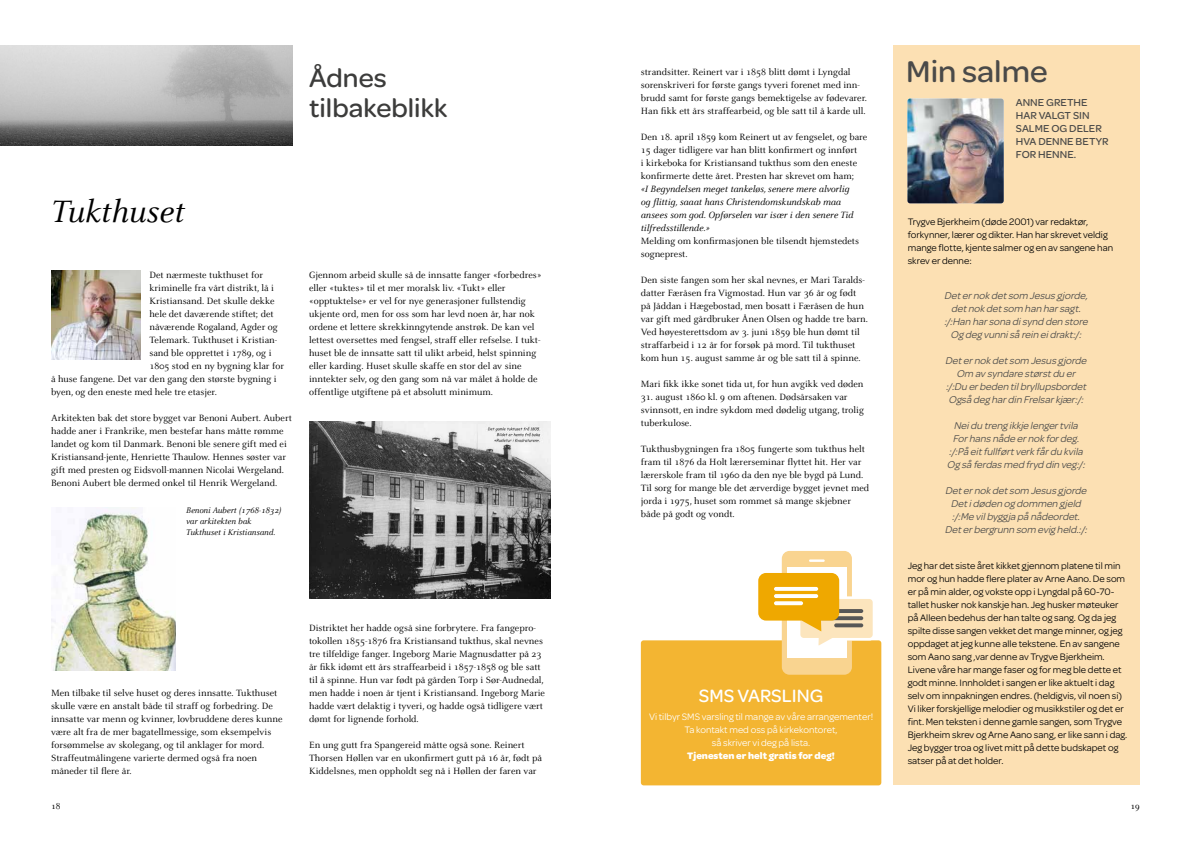
<style>
.page{position:relative;width:1191px;height:842px;background:#fff}
.page>*{position:absolute;margin:0;border:0;box-sizing:border-box;transform-origin:0 0}
.t1{font:italic 34px "Celeste";color:#000}
.t2{font:500 32px "Omnes";color:#4a4a49}
.t3{font:500 27.4px/30px "Omnes";color:#3c3c3b}
.t4{font:500 19px "Omnes";color:#fff}
.t5{font:500 10.8px/13px "Omnes";color:#4a4a49}
.t6{font:italic 10.5px/13px "Omnes";color:#4a4a49;text-align:center}
.t7{font:10px/13px "Celeste";color:#000}
.t8{font:10px/13px "Omnes";color:#000}
.t9{font:italic 10px/13px "Celeste";color:#000}
.t10{font:10px/13px "Omnes";color:#fff;text-align:center}
.t11{font:700 10px "Omnes";color:#fff}
.t12{font:9.5px "Celeste";color:#000}
.t13{font:italic 9px/11px "Celeste";color:#000}
</style>
<div class="page">
<img style="left:0;top:45px;width:292px;height:101px">
<img style="left:51px;top:270px;width:90px;height:89px">
<div style="left:893px;top:45px;width:247px;height:740px;background:#fce0b3"></div>
<img style="left:907px;top:99px;width:96px;height:104px">
<img style="left:51px;top:507px;width:125px;height:164px">
<img style="left:309px;top:421px;width:241px;height:177px">
<div style="left:641px;top:640px;width:240px;height:145px;background:#f3b532;border-radius:3px"></div>
<div style="left:782px;top:551px;width:70px;height:124px;background:#f9d490;border-radius:8px"></div>
<div style="left:787px;top:567px;width:59px;height:91px;background:#fff"></div>
<hr style="left:809px;top:559px;width:15px;height:3px;background:#fff">
<svg style="left:758px;top:573px;width:118px;height:79px"></svg>
<svg style="left:774px;top:587px;width:44px;height:4px"></svg>
<svg style="left:774px;top:594px;width:44px;height:4px"></svg>
<svg style="left:774px;top:601px;width:29px;height:4px"></svg>
<h3 class="t3" style="left:309px;top:62px;width:140px">Ådnes tilbakeblikk</h3>
<h1 class="t1" style="left:51px;top:194px;width:135px">Tukthuset</h1>
<p class="t7" style="left:149px;top:268px;width:115px">Det nærmeste tukthuset for</p>
<p class="t7" style="left:149px;top:281px;width:126px">kriminelle fra vårt distrikt, lå i</p>
<p class="t7" style="left:149px;top:294px;width:126px">Kristiansand. Det skulle dekke</p>
<p class="t7" style="left:149px;top:307px;width:126px">hele det daværende stiftet; det</p>
<p class="t7" style="left:149px;top:320px;width:130px">nåværende Rogaland, Agder og</p>
<p class="t7" style="left:149px;top:333px;width:129px">Telemark. Tukthuset i Kristian-</p>
<p class="t7" style="left:149px;top:346px;width:124px">sand ble opprettet i 1789, og i</p>
<p class="t7" style="left:149px;top:359px;width:136px">1805 stod en ny bygning klar for</p>
<p class="t7" style="left:51px;top:372px;width:227px">å huse fangene. Det var den gang den største bygning i</p>
<p class="t7" style="left:51px;top:385px;width:167px">byen, og den eneste med hele tre etasjer.</p>
<p class="t7" style="left:51px;top:411px;width:242px">Arkitekten bak det store bygget var Benoni Aubert. Aubert hadde aner i Frankrike, men bestefar hans måtte rømme landet og kom til Danmark. Benoni ble senere gift med ei Kristiansand-jente, Henriette Thaulow. Hennes søster var gift med presten og Eidsvoll-mannen Nicolai Wergeland.<br>Benoni Aubert ble dermed onkel til Henrik Wergeland.</p>
<p class="t13" style="left:186px;top:505px;width:97px">Benoni Aubert (1768-1832) var arkitekten bak<br>Tukthuset i Kristiansand.</p>
<p class="t7" style="left:309px;top:268px;width:234px">Gjennom arbeid skulle så de innsatte fanger «forbedres» eller «tuktes» til et mer moralsk liv. «Tukt» eller «opptuktelse» er vel for nye generasjoner fullstendig ukjente ord, men for oss som har levd noen år, har nok ordene et lettere skrekkinngytende anstrøk. De kan vel lettest oversettes med fengsel, straff eller refselse. I tukt&shy;huset ble de innsatte satt til ulikt arbeid, helst spinning eller karding. Huset skulle skaffe en stor del av sine inntekter selv, og den gang som nå var målet å holde de offentlige utgiftene på et absolutt minimum.</p>
<p class="t7" style="left:51px;top:686px;width:233px">Men tilbake til selve huset og deres innsatte. Tukthuset skulle være en anstalt både til straff og forbedring. De innsatte var menn og kvinner, lovbruddene deres kunne være alt fra de mer bagatellmessige, som eksempelvis forsømmelse av skolegang, og til anklager for mord.<br>Straffeutmålingene varierte dermed også fra noen måneder til flere år.</p>
<p class="t7" style="left:309px;top:622px;width:237px">Distriktet her hadde også sine forbrytere. Fra fangepro&shy;tokollen 1855-1876 fra Kristiansand tukthus, skal nevnes tre tilfeldige fanger. Ingeborg Marie Magnusdatter på 23 år fikk idømt ett års straffearbeid i 1857-1858 og ble satt til å spinne. Hun var født på gården Torp i Sør-Audnedal, men hadde i noen år tjent i Kristiansand. Ingeborg Marie hadde vært delaktig i tyveri, og hadde også tidligere vært dømt for lignende forhold.</p>
<p class="t7" style="left:309px;top:739px;width:234px">En ung gutt fra Spangereid måtte også sone. Reinert<br>Thorsen Høllen var en ukonfirmert gutt på 16 år, født på<br>Kiddelsnes, men oppholdt seg nå i Høllen der faren var</p>
<p class="t7" style="left:641px;top:66px;width:228px">strandsitter. Reinert var i 1858 blitt dømt i Lyngdal sorenskriveri for første gangs tyveri forenet med inn&shy;brudd samt for første gangs bemektigelse av fødevarer.<br>Han fikk ett års straffearbeid, og ble satt til å karde ull.</p>
<p class="t7" style="left:641px;top:131px;width:228px">Den 18. april 1859 kom Reinert ut av fengselet, og bare 15 dager tidligere var han blitt konfirmert og innført<br>i kirkeboka for Kristiansand tukthus som den eneste konfirmerte dette året. Presten har skrevet om ham;</p>
<p class="t9" style="left:641px;top:183px;width:214px">«I Begyndelsen meget tankeløs, senere mere alvorlig og flittig, saaat hans Christendomskundskab maa ansees som god. Opførselen var især i den senere Tid tilfredsstillende.»</p>
<p class="t7" style="left:641px;top:235px;width:220px">Melding om konfirmasjonen ble tilsendt hjemstedets sogneprest.</p>
<p class="t7" style="left:641px;top:274px;width:229px">Den siste fangen som her skal nevnes, er Mari Taralds&shy;datter Færåsen fra Vigmostad. Hun var 36 år og født på Jåddan i Hægebostad, men bosatt i Færåsen de hun var gift med gårdbruker Ånen Olsen og hadde tre barn.<br>Ved høyesterettsdom av 3. juni 1859 ble hun dømt til straffarbeid i 12 år for forsøk på mord. Til tukthuset kom hun 15. august samme år og ble satt til å spinne.</p>
<p class="t7" style="left:641px;top:378px;width:224px">Mari fikk ikke sonet tida ut, for hun avgikk ved døden</p>
<p class="t7" style="left:641px;top:391px;width:225px">31. august 1860 kl. 9 om aftenen. Dødsårsaken var svinnsott, en indre sykdom med dødelig utgang, trolig tuberkulose.</p>
<p class="t7" style="left:641px;top:443px;width:230px">Tukthusbygningen fra 1805 fungerte som tukthus helt fram til 1876 da Holt lærerseminar flyttet hit. Her var lærerskole fram til 1960 da den nye ble bygd på Lund.<br>Til sorg for mange ble det ærverdige bygget jevnet med jorda i 1975, huset som rommet så mange skjebner både på godt og vondt.</p>
<h3 class="t4" style="left:699px;top:682px;width:126px">SMS VARSLING</h3>
<p class="t10" style="left:649px;top:710px;width:226px">Vi tilbyr SMS varsling til mange av våre arrangementer!<br>Ta kontakt med oss på kirkekontoret,<br>så skriver vi deg på lista.</p>
<p class="t11" style="left:687px;top:749px;width:149px">Tjenesten er helt gratis for deg!</p>
<h2 class="t2" style="left:906px;top:49px;width:143px">Min salme</h2>
<p class="t5" style="left:1016px;top:96px;width:94px">ANNE GRETHE<br>HAR VALGT SIN<br>SALME OG DELER<br>HVA DENNE BETYR<br>FOR HENNE.</p>
<p class="t8" style="left:907px;top:214px;width:207px">Trygve Bjerkheim (døde 2001) var redaktør, forkynner, lærer og dikter. Han har skrevet veldig mange flotte, kjente salmer og en av sangene han skrev er denne:</p>
<p class="t6" style="left:944px;top:288px;width:148px">Deternokdetsom Jesusgjorde, detnokdetsom han harsagt. :/:Han harsona disynd den store<br>Og deg vunniså rein eidrakt:/:</p>
<p class="t6" style="left:945px;top:353px;width:145px">Deternokdetsom Jesusgjorde<br>Om avsyndare størstdu er :/:Du erbeden tilbryllupsbordet<br>Også deg hardin Frelsarkjær:/:</p>
<p class="t6" style="left:947px;top:418px;width:142px">Neidu treng ikkje lengertvila<br>Forhansnåde ernokfordeg. :/:På eitfullførtverkfårdu kvila<br>Og så ferdasmed fryd din veg:/:</p>
<p class="t6" style="left:944px;top:483px;width:146px">Deternokdetsom Jesusgjorde<br>Detidøden og dommen gjeld :/:Me vilbyggja på nådeordet.<br>Deterbergrunn som evig held.:/:</p>
<p class="t8" style="left:907px;top:559px;width:221px">Jeg har det siste året kikket gjennom platene til min mor og hun hadde flere plater av Arne Aano. De som er på min alder, og vokste opp i Lyngdal på 60-70- tallet husker nok kanskje han. Jeg husker møteuker på Alleen bedehus der han talte og sang. Og da jeg spilte disse sangen vekket det mange minner, og jeg oppdaget at jeg kunne alle tekstene. En av sangene som Aano sang ,var denne av Trygve Bjerkheim.<br>Livene våre har mange faser og for meg ble dette et godt minne. Innholdet i sangen er like aktuelt i dag selv om innpakningen endres. (heldigvis, vil noen si)<br>Vi liker forskjellige melodier og musikkstiler og det er fint. Men teksten i denne gamle sangen, som Trygve Bjerkheim skrev og Arne Aano sang, er like sann i dag.<br>Jeg bygger troa og livet mitt på dette budskapet og satser på at det holder.</p>
<p class="t12" style="left:51px;top:801px;width:11px">18</p>
<p class="t12" style="left:1130px;top:801px;width:11px">19</p>
</div>
